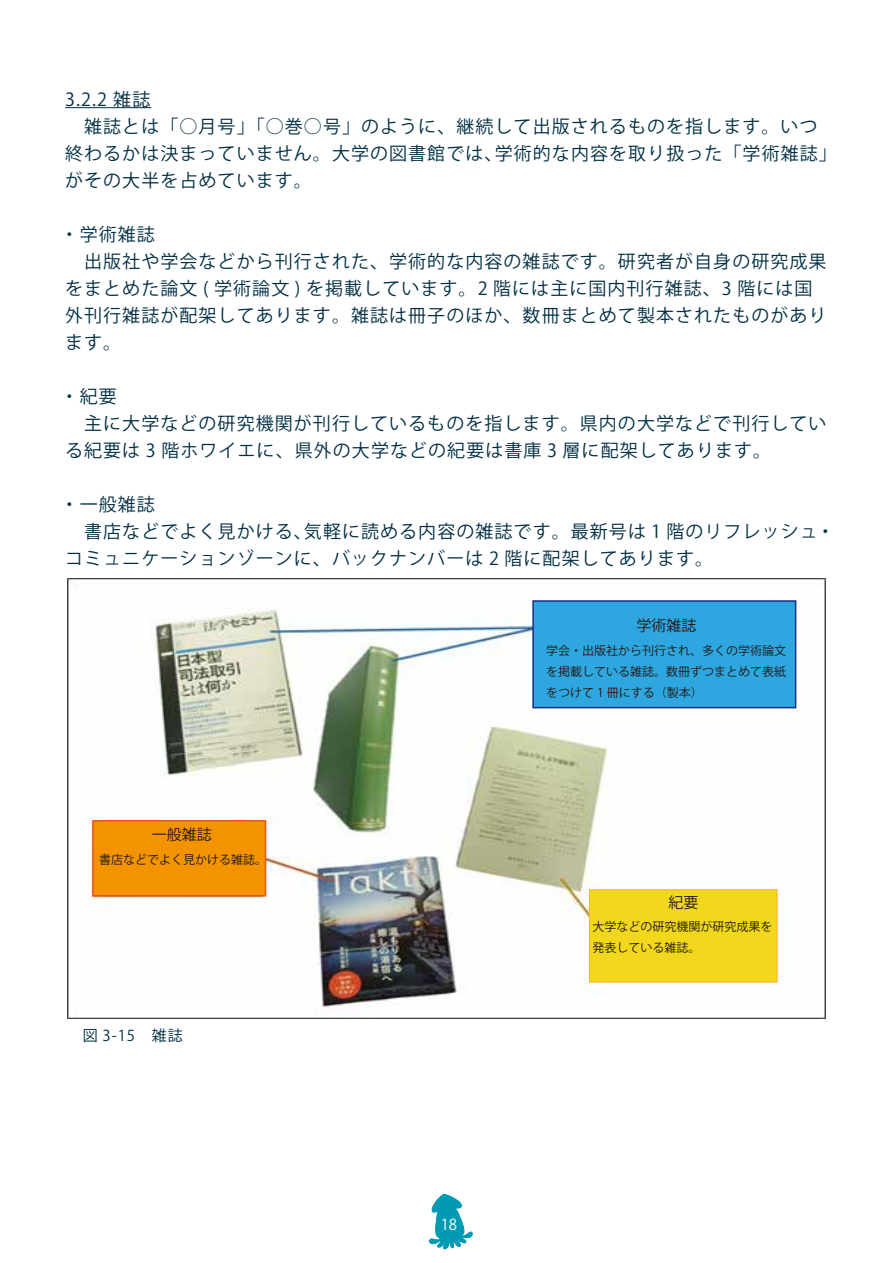
<style>
.page{position:relative;width:893px;height:1263px;background:#fff}
.page>*{position:absolute;margin:0;border:0;box-sizing:border-box;transform-origin:0 0}
.t1{font:18px/27px "Koz Go Pr 6 N";letter-spacing:.06em;color:#002e43}
.t2{font:15px "Koz Go Pr 6 N";color:#221815}
.t3{font:15px "Koz Go Pr 6 N";color:#002e43}
.t4{font:15px "Koz Go Pr 6 N";color:#fff}
.t5{font:12px/21px "Koz Go Pr 6 N";color:#221815;text-align:justify}
</style>
<div class="page">
<img style="left:67px;top:578px;width:759px;height:440px">
<div style="left:532px;top:600px;width:264px;height:108px;background:#2ea7e0;border:2px solid #172a88"></div>
<div style="left:589px;top:889px;width:189px;height:93px;background:#f1d81c;border:1px solid #f8b62d"></div>
<div style="left:92px;top:820px;width:174px;height:76px;background:#f39300;border:2px solid #ea5514"></div>
<hr style="left:65px;top:107px;width:86px;height:1px;background:#002e43">
<svg style="left:428px;top:1193px;width:45px;height:57px;fill:#049cb4"></svg>
<p class="t1" style="left:65px;top:86px;width:773px">3.2.2 雑誌<br>　雑誌とは「○月号」「○巻○号」のように、継続して出版されるものを指します。いつ終わるかは決まっていません。大学の図書館では、学術的な内容を取り扱った「学術雑誌」がその大半を占めています。</p>
<p class="t1" style="left:61px;top:221px;width:767px">・学術雑誌<br>　出版社や学会などから刊行された、学術的な内容の雑誌です。研究者が自身の研究成果をまとめた論文 ( 学術論文 ) を掲載しています。2 階には主に国内刊行雑誌、3 階には国外刊行雑誌が配架してあります。雑誌は冊子のほか、数冊まとめて製本されたものがあります。</p>
<p class="t1" style="left:61px;top:383px;width:767px">・紀要<br>　主に大学などの研究機関が刊行しているものを指します。県内の大学などで刊行している紀要は 3 階ホワイエに、県外の大学などの紀要は書庫 3 層に配架してあります。</p>
<p class="t1" style="left:61px;top:491px;width:775px">・一般雑誌<br>　書店などでよく見かける、気軽に読める内容の雑誌です。最新号は 1 階のリフレッシュ・コミュニケーションゾーンに、バックナンバーは 2 階に配架してあります。</p>
<p class="t2" style="left:152px;top:826px;width:61px">一般雑誌</p>
<p class="t5" style="left:99px;top:849px;width:169px">書店などでよく見かける雑誌。</p>
<p class="t3" style="left:83px;top:1027px;width:101px">図 3-15　雑誌</p>
<p class="t2" style="left:636px;top:617px;width:61px">学術雑誌</p>
<p class="t5" style="left:546px;top:640px;width:241px">学会・出版社から刊行され、多くの学術論文を掲載している雑誌。数冊ずつまとめて表紙をつけて 1 冊にする（製本）</p>
<p class="t2" style="left:668px;top:893px;width:31px">紀要</p>
<p class="t5" style="left:593px;top:916px;width:181px">大学などの研究機関が研究成果を発表している雑誌。</p>
<p class="t4" style="left:441px;top:1216px;width:18px">18</p>
</div>
